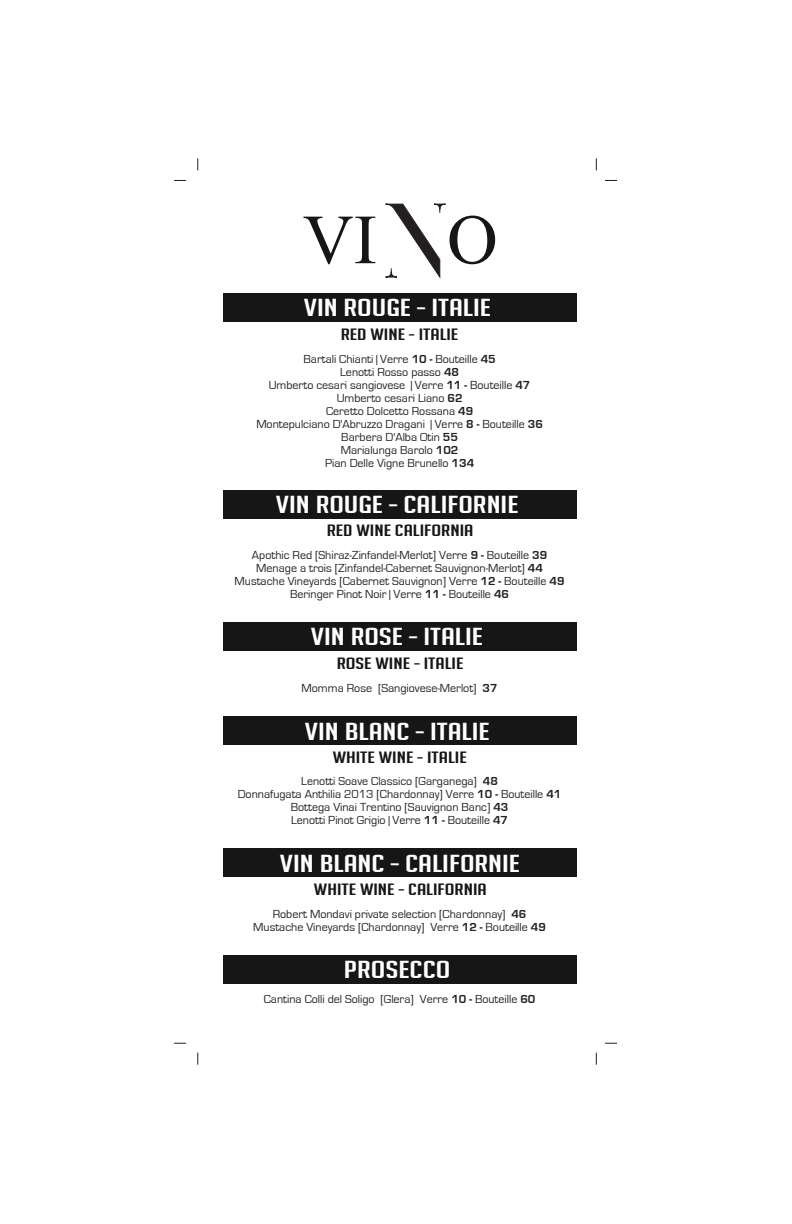
<style>
.page{position:relative;width:792px;height:1224px;background:#fff}
.page>*{position:absolute;margin:0;border:0;box-sizing:border-box;transform-origin:0 0}
.t1{font:24px "Big Noodle Titling";color:#fff;scale:1.51 1}
.t2{font:16px "Big Noodle Titling";color:#161616;scale:1.51 1}
.t3{font:12px/13px "Eurostile";color:#231f20;text-align:center}
.s1{font-weight:700}
</style>
<div class="page">
<div style="left:223px;top:293px;width:354px;height:29px;background:#161616"></div>
<div style="left:223px;top:622px;width:354px;height:29px;background:#161616"></div>
<div style="left:223px;top:716px;width:354px;height:29px;background:#161616"></div>
<div style="left:223px;top:848px;width:354px;height:29px;background:#161616"></div>
<div style="left:223px;top:955px;width:354px;height:29px;background:#161616"></div>
<div style="left:223px;top:490px;width:354px;height:29px;background:#161616"></div>
<svg style="left:174px;top:180px;width:13px;height:1px"></svg>
<svg style="left:605px;top:180px;width:12px;height:1px"></svg>
<svg style="left:174px;top:1043px;width:13px;height:1px"></svg>
<svg style="left:605px;top:1043px;width:12px;height:1px"></svg>
<svg style="left:197px;top:158px;width:1px;height:12px"></svg>
<svg style="left:596px;top:158px;width:1px;height:12px"></svg>
<svg style="left:197px;top:1052px;width:1px;height:13px"></svg>
<svg style="left:596px;top:1052px;width:1px;height:13px"></svg>
<svg style="left:303px;top:217px;width:72px;height:47px"></svg>
<svg style="left:385px;top:204px;width:110px;height:74px"></svg>
<h1 class="t1" style="left:304px;top:295px;width:125px">VIN ROUGE - ITALIE</h1>
<h2 class="t2" style="left:341px;top:325px;width:79px">RED WINE - ITALIE</h2>
<p class="t3" style="left:256px;top:352px;width:288px">Bartali Chianti | Verre <span class="s1">10 -</span> Bouteille <span class="s1">45<br></span>Lenotti Rosso passo <span class="s1">48<br></span>Umberto cesari sangiovese | Verre <span class="s1">11 -</span> Bouteille <span class="s1">47<br></span>Umberto cesari Liano <span class="s1">62<br></span>Ceretto Dolcetto Rossana <span class="s1">49<br></span>Montepulciano D'Abruzzo Dragani | Verre <span class="s1">8 -</span> Bouteille <span class="s1">36<br></span>Barbera D'Alba Otin <span class="s1">55<br></span>Marialunga Barolo <span class="s1">102<br></span>Pian Delle Vigne Brunello <span class="s1">134</span></p>
<h1 class="t1" style="left:276px;top:492px;width:162px">VIN ROUGE - CALIFORNIE</h1>
<h2 class="t2" style="left:327px;top:522px;width:99px">RED WINE CALIFORNIA</h2>
<p class="t3" style="left:235px;top:549px;width:331px">Apothic Red [Shiraz-Zinfandel-Merlot] Verre <span class="s1">9 -</span> Bouteille <span class="s1">39<br></span>Menage a trois [Zinfandel-Cabernet Sauvignon-Merlot] <span class="s1">44<br></span>Mustache Vineyards [Cabernet Sauvignon] Verre <span class="s1">12 -</span> Bouteille <span class="s1">49<br></span>Beringer Pinot Noir | Verre <span class="s1">11 -</span> Bouteille <span class="s1">46</span></p>
<h1 class="t1" style="left:311px;top:624px;width:115px">VIN ROSE - ITALIE</h1>
<h2 class="t2" style="left:337px;top:654px;width:85px">ROSE WINE - ITALIE</h2>
<p class="t3" style="left:302px;top:682px;width:198px">Momma Rose [Sangiovese-Merlot] <span class="s1">37</span></p>
<h1 class="t1" style="left:305px;top:718px;width:124px">VIN BLANC - ITALIE</h1>
<h2 class="t2" style="left:333px;top:749px;width:90px">WHITE WINE - ITALIE</h2>
<p class="t3" style="left:238px;top:775px;width:325px">Lenotti Soave Classico [Garganega] <span class="s1">48<br></span>Donnafugata Anthilia 2013 [Chardonnay] Verre <span class="s1">10 -</span> Bouteille <span class="s1">41<br></span>Bottega Vinai Trentino [Sauvignon Banc] <span class="s1">43<br></span>Lenotti Pinot Grigio | Verre <span class="s1">11 -</span> Bouteille <span class="s1">47</span></p>
<h1 class="t1" style="left:280px;top:850px;width:161px">VIN BLANC - CALIFORNIE</h1>
<h2 class="t2" style="left:314px;top:880px;width:116px">WHITE WINE - CALIFORNIA</h2>
<p class="t3" style="left:253px;top:908px;width:294px">Robert Mondavi private selection [Chardonnay] <span class="s1">46<br></span>Mustache Vineyards [Chardonnay] Verre <span class="s1">12 -</span> Bouteille <span class="s1">49</span></p>
<h1 class="t1" style="left:344px;top:957px;width:72px">PROSECCO</h1>
<p class="t3" style="left:264px;top:992px;width:273px">Cantina Colli del Soligo [Glera] Verre <span class="s1">10 -</span> Bouteille <span class="s1">60</span></p>
</div>
